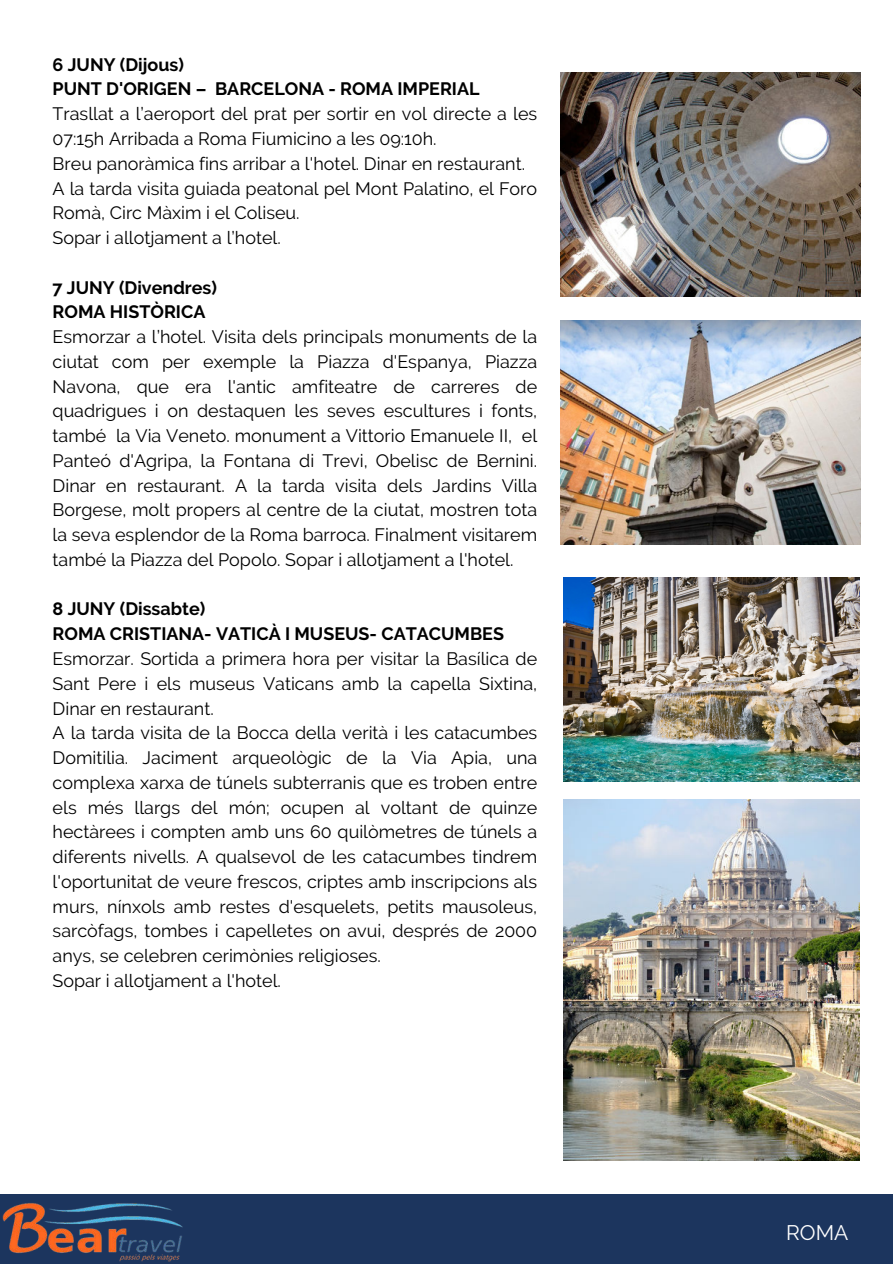
<style>
.page{position:relative;width:893px;height:1264px;background:#fff}
.page>*{position:absolute;margin:0;border:0;box-sizing:border-box;transform-origin:0 0}
.t1{font:21px "Raleway";color:#fff}
.t2{font:17.85px/24.8px "Raleway";color:#000}
.t3{font:700 17.85px/24.8px "Raleway";color:#000}
</style>
<div class="page">
<div style="left:0;top:1193px;width:892px;height:70px;background:#1c355e"></div>
<img style="left:560px;top:72px;width:300px;height:224px">
<img style="left:563px;top:577px;width:296px;height:204px">
<img style="left:563px;top:799px;width:296px;height:361px">
<img style="left:560px;top:320px;width:300px;height:224px">
<img style="left:2px;top:1203px;width:181px;height:59px">
<p class="t3" style="left:53px;top:52px;width:428px">6 JUNY (Dijous)<br>PUNT D'ORIGEN – BARCELONA - ROMA IMPERIAL</p>
<p class="t2" style="left:53px;top:101px;width:486px">Trasllat a l’aeroport del prat per sortir en vol directe a les 07:15h Arribada a Roma Fiumicino a les 09:10h.<br>Breu panoràmica fins arribar a l'hotel. Dinar en restaurant.<br>A la tarda visita guiada peatonal pel Mont Palatino, el Foro Romà, Circ Màxim i el Coliseu.<br>Sopar i allotjament a l’hotel.</p>
<p class="t3" style="left:53px;top:275px;width:166px">7 JUNY (Divendres)<br>ROMA HISTÒRICA</p>
<p class="t2" style="left:53px;top:324px;width:486px;text-align:justify">Esmorzar a l’hotel. Visita dels principals monuments de la ciutat com per exemple la Piazza d'Espanya, Piazza Navona, que era l'antic amfiteatre de carreres de quadrigues i on destaquen les seves escultures i fonts, també la Via Veneto. monument a Vittorio Emanuele II, el Panteó d'Agripa, la Fontana di Trevi, Obelisc de Bernini.<br>Dinar en restaurant. A la tarda visita dels Jardins Villa Borgese, molt propers al centre de la ciutat, mostren tota la seva esplendor de la Roma barroca. Finalment visitarem també la Piazza del Popolo. Sopar i allotjament a l'hotel.</p>
<p class="t3" style="left:53px;top:597px;width:453px">8 JUNY (Dissabte)<br>ROMA CRISTIANA- VATICÀ I MUSEUS- CATACUMBES</p>
<p class="t2" style="left:53px;top:646px;width:486px">Esmorzar. Sortida a primera hora per visitar la Basílica de Sant Pere i els museus Vaticans amb la capella Sixtina, Dinar en restaurant.<br>A la tarda visita de la Bocca della verità i les catacumbes Domitilia. Jaciment arqueològic de la Via Apia, una complexa xarxa de túnels subterranis que es troben entre els més llargs del món; ocupen al voltant de quinze hectàrees i compten amb uns 60 quilòmetres de túnels a diferents nivells. A qualsevol de les catacumbes tindrem l'oportunitat de veure frescos, criptes amb inscripcions als murs, nínxols amb restes d'esquelets, petits mausoleus, sarcòfags, tombes i capelletes on avui, després de 2000 anys, se celebren cerimònies religioses.<br>Sopar i allotjament a l'hotel.</p>
<p class="t1" style="left:786px;top:1220px;width:64px">ROMA</p>
</div>
